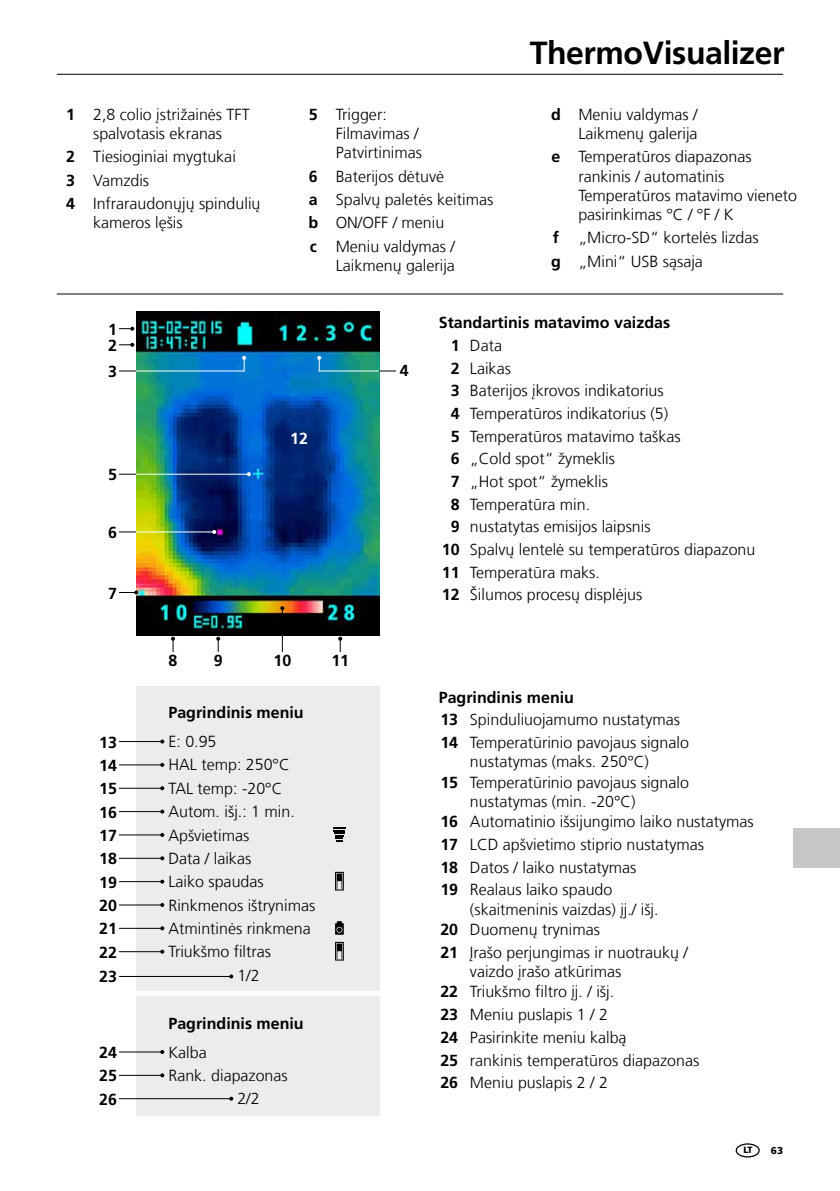
<style>
.page{position:relative;width:840px;height:1191px;background:#fff}
.page>*{position:absolute;margin:0;border:0;box-sizing:border-box;transform-origin:0 0}
.t1{font:700 32px "Frutiger LT Com";letter-spacing:-.015em;color:#000}
.t2{font:300 16px/22.6px "Frutiger LT Com";color:#000}
.t3{font:700 16px/23.4px "Frutiger LT Com";color:#000}
.t4{font:700 16px "Frutiger LT Com";color:#fff}
.t5{font:900 10px "Frutiger LT Com";color:#000}
.t6{font:900 9px "Frutiger LT Com";color:#000}
.s1{font-weight:700}
</style>
<div class="page">
<hr style="left:57px;top:74px;width:725px;height:1px;background:#000">
<div style="left:735px;top:1143px;width:24px;height:14px;border:1px solid #000;border-radius:50%"></div>
<div style="left:136px;top:686px;width:243px;height:305px;background:#ececed"></div>
<div style="left:136px;top:996px;width:243px;height:119px;background:#ececed"></div>
<img style="left:136px;top:312px;width:243px;height:323px">
<svg style="left:119px;top:327px;width:15px;height:4px"></svg>
<svg style="left:119px;top:343px;width:15px;height:4px"></svg>
<hr style="left:119px;top:474px;width:130px;height:1px;background:#fff">
<svg style="left:247px;top:472px;width:4px;height:4px"></svg>
<svg style="left:119px;top:590px;width:19px;height:4px"></svg>
<svg style="left:242px;top:356px;width:4px;height:15px"></svg>
<svg style="left:317px;top:356px;width:4px;height:15px"></svg>
<svg style="left:171px;top:636px;width:4px;height:16px"></svg>
<svg style="left:216px;top:636px;width:4px;height:16px"></svg>
<svg style="left:338px;top:636px;width:4px;height:16px"></svg>
<hr style="left:282px;top:608px;width:1px;height:44px;background:#000">
<svg style="left:280px;top:606px;width:4px;height:4px"></svg>
<svg style="left:119px;top:474px;width:17px;height:1px"></svg>
<svg style="left:119px;top:370px;width:17px;height:1px"></svg>
<svg style="left:379px;top:370px;width:17px;height:1px"></svg>
<hr style="left:136px;top:370px;width:108px;height:1px;background:#fff">
<hr style="left:318px;top:370px;width:61px;height:1px;background:#fff">
<hr style="left:119px;top:531px;width:95px;height:1px;background:#fff">
<svg style="left:212px;top:530px;width:4px;height:4px"></svg>
<svg style="left:119px;top:531px;width:17px;height:1px"></svg>
<hr style="left:119px;top:741px;width:43px;height:1px;background:#000">
<svg style="left:160px;top:739px;width:4px;height:4px"></svg>
<hr style="left:119px;top:764px;width:43px;height:1px;background:#000">
<svg style="left:160px;top:763px;width:4px;height:4px"></svg>
<hr style="left:119px;top:787px;width:43px;height:1px;background:#000">
<svg style="left:160px;top:786px;width:4px;height:4px"></svg>
<hr style="left:119px;top:811px;width:43px;height:1px;background:#000">
<svg style="left:160px;top:809px;width:4px;height:4px"></svg>
<hr style="left:119px;top:834px;width:43px;height:1px;background:#000">
<svg style="left:160px;top:833px;width:4px;height:4px"></svg>
<hr style="left:119px;top:857px;width:43px;height:1px;background:#000">
<svg style="left:160px;top:856px;width:4px;height:4px"></svg>
<hr style="left:119px;top:881px;width:43px;height:1px;background:#000">
<svg style="left:160px;top:879px;width:4px;height:4px"></svg>
<hr style="left:119px;top:904px;width:43px;height:1px;background:#000">
<svg style="left:160px;top:903px;width:4px;height:4px"></svg>
<hr style="left:119px;top:928px;width:43px;height:1px;background:#000">
<svg style="left:160px;top:926px;width:4px;height:4px"></svg>
<hr style="left:119px;top:951px;width:43px;height:1px;background:#000">
<svg style="left:160px;top:949px;width:4px;height:4px"></svg>
<hr style="left:119px;top:1051px;width:43px;height:1px;background:#000">
<svg style="left:160px;top:1050px;width:4px;height:4px"></svg>
<hr style="left:119px;top:1074px;width:43px;height:1px;background:#000">
<svg style="left:160px;top:1073px;width:4px;height:4px"></svg>
<hr style="left:119px;top:976px;width:112px;height:1px;background:#000">
<svg style="left:229px;top:974px;width:4px;height:4px"></svg>
<hr style="left:119px;top:1098px;width:112px;height:1px;background:#000">
<svg style="left:229px;top:1096px;width:4px;height:4px"></svg>
<hr style="left:57px;top:293px;width:725px;height:1px;background:#000">
<div style="left:793px;top:828px;width:46px;height:39px;background:#c5c6c6"></div>
<svg style="left:333px;top:827px;width:12px;height:14px"></svg>
<svg style="left:335px;top:872px;width:8px;height:18px"></svg>
<svg style="left:335px;top:921px;width:8px;height:13px"></svg>
<svg style="left:335px;top:942px;width:8px;height:18px"></svg>
<p class="t2" style="left:66px;top:105px;width:185px;line-height:19.2px;text-align:center"><span class="s1">1</span> 2,8 colio įstrižainės TFT spalvotasis ekranas</p>
<p class="t2" style="left:66px;top:145px;width:196px;line-height:23.4px"><span class="s1">2</span> Tiesioginiai mygtukai<br><span class="s1">3</span> Vamzdis<br><span class="s1">4</span> Infraraudonųjų spindulių</p>
<p class="t2" style="left:93px;top:211px;width:91px">kameros lęšis</p>
<p class="t3" style="left:108px;top:321px;width:10px;line-height:16.2px">1<br>2</p>
<p class="t3" style="left:108px;top:360px;width:10px">3</p>
<p class="t3" style="left:108px;top:463px;width:10px">5</p>
<p class="t3" style="left:108px;top:521px;width:10px">6</p>
<p class="t3" style="left:108px;top:581px;width:10px">7</p>
<p class="t2" style="left:335px;top:105px;width:88px;line-height:19.2px;text-indent:-27px"><span class="s1">5</span> Trigger:<br>Filmavimas /<br>Patvirtinimas</p>
<p class="t2" style="left:308px;top:164px;width:186px;line-height:23.4px"><span class="s1">6</span> Baterijos dėtuvė<br><span class="s1">a</span> Spalvų paletės keitimas <span class="s1">b</span> ON/OFF / meniu<br><span class="s1">c</span> Meniu valdymas /</p>
<p class="t2" style="left:335px;top:254px;width:121px">Laikmenų galerija</p>
<h1 class="t1" style="left:529px;top:34px;width:256px">ThermoVisualizer</h1>
<p class="t2" style="left:550px;top:105px;width:148px;line-height:19.2px;text-align:right"><span class="s1">d</span> Meniu valdymas /<br>Laikmenų galerija</p>
<p class="t2" style="left:578px;top:147px;width:220px;line-height:19.2px;text-indent:-27px"><span class="s1">e</span> Temperatūros diapazonas rankinis / automatinis<br>Temperatūros matavimo vieneto pasirinkimas °C / °F / K</p>
<p class="t2" style="left:550px;top:226px;width:209px;line-height:23.4px"><span class="s1">f</span> „Micro-SD“ kortelės lizdas <span class="s1">g</span> „Mini“ USB sąsaja</p>
<p class="t4" style="left:290px;top:429px;width:19px">12</p>
<p class="t3" style="left:399px;top:359px;width:10px">4</p>
<p class="t3" style="left:438px;top:311px;width:233px">Standartinis matavimo vaizdas</p>
<p class="t2" style="left:450px;top:334px;width:53px"><span class="s1">1</span> Data</p>
<p class="t2" style="left:450px;top:357px;width:62px"><span class="s1">2</span> Laikas</p>
<p class="t2" style="left:450px;top:379px;width:214px"><span class="s1">3</span> Baterijos įkrovos indikatorius</p>
<p class="t2" style="left:450px;top:402px;width:219px"><span class="s1">4</span> Temperatūros indikatorius (5)</p>
<p class="t2" style="left:450px;top:425px;width:231px"><span class="s1">5</span> Temperatūros matavimo taškas</p>
<p class="t2" style="left:450px;top:447px;width:166px"><span class="s1">6</span> „Cold spot“ žymeklis</p>
<p class="t2" style="left:450px;top:470px;width:158px"><span class="s1">7</span> „Hot spot“ žymeklis</p>
<p class="t2" style="left:450px;top:493px;width:141px"><span class="s1">8</span> Temperatūra min.</p>
<p class="t2" style="left:450px;top:515px;width:201px"><span class="s1">9</span> nustatytas emisijos laipsnis</p>
<p class="t2" style="left:441px;top:538px;width:315px"><span class="s1">10</span> Spalvų lentelė su temperatūros diapazonu</p>
<p class="t2" style="left:441px;top:561px;width:159px"><span class="s1">11</span> Temperatūra maks.</p>
<p class="t2" style="left:441px;top:583px;width:202px"><span class="s1">12</span> Šilumos procesų displėjus</p>
<p class="t3" style="left:99px;top:730px;width:19px;text-align:justify">13<br>14<br>15<br>16<br>17<br>18<br>19<br>20<br>21<br>22</p>
<p class="t3" style="left:99px;top:965px;width:19px">23</p>
<p class="t3" style="left:99px;top:1040px;width:19px">24<br>25</p>
<p class="t3" style="left:99px;top:1087px;width:19px">26</p>
<p class="t3" style="left:168px;top:649px;width:10px">8</p>
<p class="t3" style="left:214px;top:649px;width:10px">9</p>
<p class="t3" style="left:273px;top:649px;width:19px">10</p>
<p class="t3" style="left:331px;top:649px;width:19px">11</p>
<p class="t3" style="left:168px;top:701px;width:137px">Pagrindinis meniu</p>
<p class="t2" style="left:168px;top:730px;width:50px">E: 0.95</p>
<p class="t2" style="left:168px;top:753px;width:123px">HAL temp: 250°C</p>
<p class="t2" style="left:168px;top:777px;width:115px">TAL temp: -20°C</p>
<p class="t2" style="left:168px;top:800px;width:128px">Autom. išj.: 1 min.</p>
<p class="t2" style="left:168px;top:823px;width:82px">Apšvietimas</p>
<p class="t2" style="left:168px;top:847px;width:84px">Data / laikas</p>
<p class="t2" style="left:168px;top:870px;width:97px">Laiko spaudas</p>
<p class="t2" style="left:168px;top:893px;width:148px">Rinkmenos ištrynimas</p>
<p class="t2" style="left:168px;top:917px;width:144px">Atmintinės rinkmena</p>
<p class="t2" style="left:168px;top:940px;width:104px">Triukšmo filtras</p>
<p class="t2" style="left:237px;top:964px;width:24px">1/2</p>
<p class="t3" style="left:168px;top:1011px;width:137px">Pagrindinis meniu</p>
<p class="t2" style="left:168px;top:1041px;width:40px">Kalba</p>
<p class="t2" style="left:168px;top:1064px;width:121px">Rank. diapazonas</p>
<p class="t2" style="left:237px;top:1087px;width:24px">2/2</p>
<p class="t2" style="left:438px;top:686px;width:251px"><span class="s1">Pagrindinis meniu<br>13</span> Spinduliuojamumo nustatymas<br><span class="s1">14</span> Temperatūrinio pavojaus signalo</p>
<p class="t2" style="left:469px;top:750px;width:180px">nustatymas (maks. 250°C)</p>
<p class="t2" style="left:440px;top:771px;width:250px"><span class="s1">15</span> Temperatūrinio pavojaus signalo</p>
<p class="t2" style="left:469px;top:790px;width:167px">nustatymas (min. -20°C)</p>
<p class="t2" style="left:440px;top:810px;width:315px"><span class="s1">16</span> Automatinio išsijungimo laiko nustatymas</p>
<p class="t2" style="left:440px;top:833px;width:265px"><span class="s1">17</span> LCD apšvietimo stiprio nustatymas<br><span class="s1">18</span> Datos / laiko nustatymas<br><span class="s1">19</span> Realaus laiko spaudo</p>
<p class="t2" style="left:440px;top:899px;width:220px;line-height:20.6px;text-indent:30px">(skaitmeninis vaizdas) įj./ išj.<br><span class="s1">20</span> Duomenų trynimas</p>
<p class="t2" style="left:440px;top:941px;width:249px"><span class="s1">21</span> Įrašo perjungimas ir nuotraukų /</p>
<p class="t2" style="left:469px;top:960px;width:153px">vaizdo įrašo atkūrimas</p>
<p class="t2" style="left:440px;top:980px;width:175px"><span class="s1">22</span> Triukšmo filtro įj. / išj.</p>
<p class="t2" style="left:440px;top:1003px;width:260px"><span class="s1">23</span> Meniu puslapis 1 / 2<br><span class="s1">24</span> Pasirinkite meniu kalbą<br><span class="s1">25</span> rankinis temperatūros diapazonas<br><span class="s1">26</span> Meniu puslapis 2 / 2</p>
<p class="t6" style="left:743px;top:1144px;width:11px">LT</p>
<p class="t5" style="left:770px;top:1144px;width:14px">63</p>
</div>
